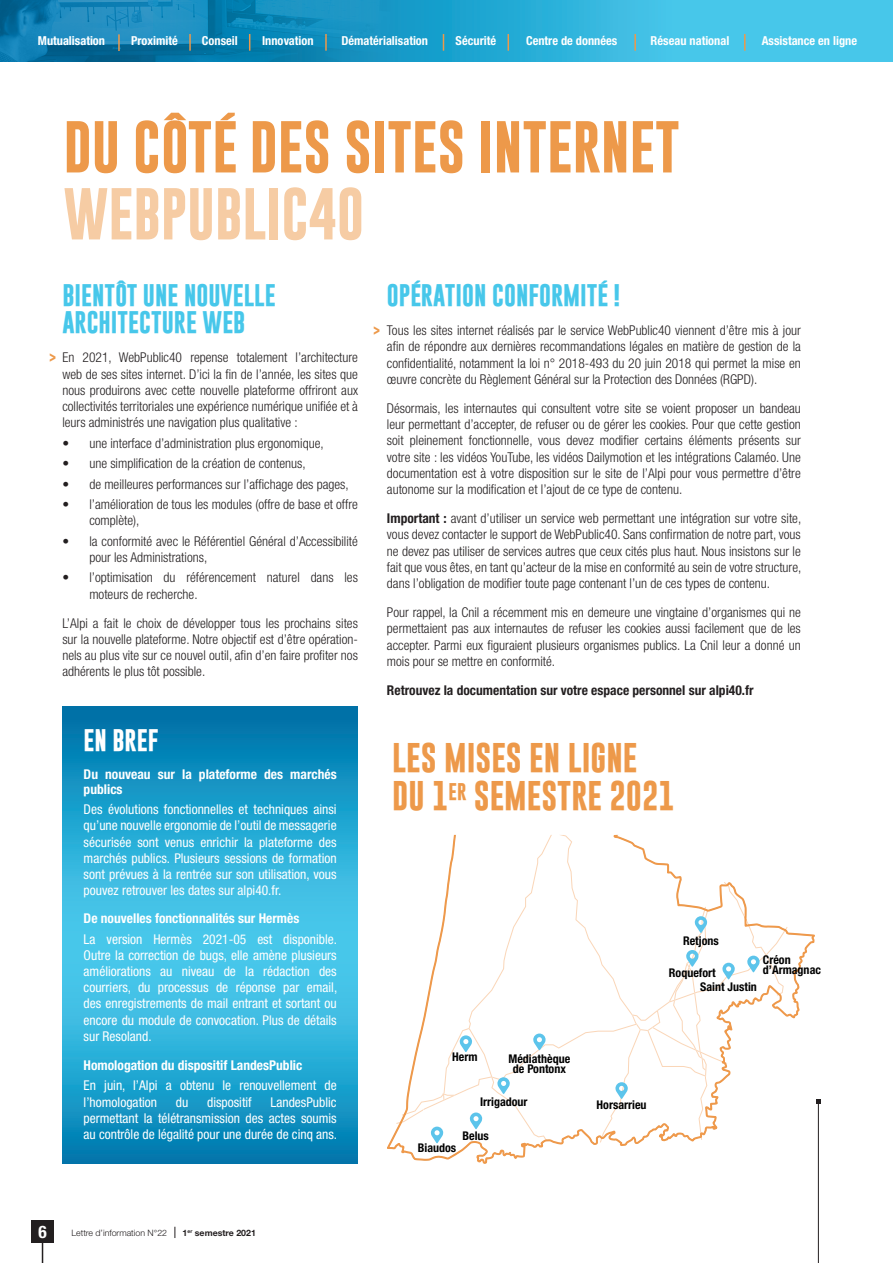
<style>
.page{position:relative;width:893px;height:1263px;background:#fff}
.page>*{position:absolute;margin:0;border:0;box-sizing:border-box;transform-origin:0 0}
.Titre_orange{font:700 52.5px "Gobold";color:#ed994a}
.Titre_orange_clair{font:700 52.5px "Gobold";color:#f6cca4}
.Titre_orange-2{font:700 30px "Gobold";color:#ed994a}
.Titre_bleu{font:700 22.65px/27.2px "Gobold";color:#47c7ea}
.Titre_bleu-2{font:700 22.65px "Gobold";color:#fff}
.t1{font:700 condensed 17.25px "Helvetica Neue LT Std";color:#fff}
.Texte_courant{font:300 condensed 13.5px/16.2px "Helvetica Neue LT Std";color:#231f20;text-align:justify}
.Texte_courant_blanc{font:condensed 13.5px/16.2px "Helvetica Neue LT Std";color:#fff;text-align:justify}
.Sous_titre_bleu{font:700 condensed 13.5px/15px "Helvetica Neue LT Std";color:#fff}
.Texte_courant-2{font:700 condensed 13.5px "Helvetica Neue LT Std";color:#231f20}
.t2{font:700 13.5px "Gobold";color:#ed994a}
.t3{font:700 condensed 12.3px "Helvetica Neue LT Std";color:#fff}
.t4{font:700 condensed 12px/10.1px "Helvetica Neue LT Std";color:#000;text-align:center}
.t5{font:300 8.85px "Helvetica Neue LT Std";color:#231f20}
.t6{font:700 8.85px "Helvetica Neue LT Std";color:#231f20}
.s1{font-family:"Gobold";font-weight:700;font-stretch:normal;color:#ed994a}
.s2{font-weight:700}
</style>
<div class="page">
<svg style="left:42px;top:1243px;width:1px;height:20px"></svg>
<div style="left:31px;top:1220px;width:23px;height:23px;background:#231f20"></div>
<svg style="left:405px;top:0;width:488px;height:62px;background:#37b9e0"></svg>
<img style="left:0;top:0;width:405px;height:62px">
<svg style="left:118px;top:34px;width:2px;height:17px"></svg>
<svg style="left:189px;top:34px;width:2px;height:17px"></svg>
<svg style="left:249px;top:34px;width:1px;height:17px"></svg>
<svg style="left:325px;top:34px;width:2px;height:17px"></svg>
<svg style="left:443px;top:34px;width:1px;height:17px"></svg>
<svg style="left:507px;top:34px;width:2px;height:17px"></svg>
<svg style="left:634px;top:34px;width:2px;height:17px"></svg>
<svg style="left:744px;top:34px;width:1px;height:17px"></svg>
<svg style="left:387px;top:932px;width:428px;height:232px"></svg>
<hr style="left:818px;top:1101px;width:1px;height:162px;background:#231f20">
<svg style="left:816px;top:1099px;width:5px;height:5px"></svg>
<svg style="left:387px;top:834px;width:401px;height:309px"></svg>
<svg style="left:62px;top:707px;width:296px;height:457px;background:#25a6d1"></svg>
<p class="t3" style="left:38px;top:33px;width:69px">Mutualisation</p>
<p class="t3" style="left:131px;top:33px;width:48px">Proximité</p>
<p class="t3" style="left:202px;top:33px;width:37px">Conseil</p>
<p class="t3" style="left:262px;top:33px;width:53px">Innovation</p>
<p class="t3" style="left:341px;top:33px;width:88px">Dématérialisation</p>
<p class="t3" style="left:456px;top:33px;width:42px">Sécurité</p>
<p class="t3" style="left:526px;top:33px;width:93px">Centre de données</p>
<p class="t3" style="left:651px;top:33px;width:80px">Réseau national</p>
<p class="t3" style="left:762px;top:33px;width:97px">Assistance en ligne</p>
<p class="Titre_orange" style="left:63px;top:113px;width:618px">DU CÔTÉ DES SITES INTERNET</p>
<p class="Titre_orange_clair" style="left:63px;top:180px;width:302px">WEBPUBLIC40</p>
<p class="Titre_bleu" style="left:62px;top:282px;width:215px">BIENTÔT UNE NOUVELLE<br>ARCHITECTURE WEB</p>
<p class="Texte_courant" style="left:62px;top:349px;width:297px;text-indent:-13px"><span class="s1">&gt;</span> En 2021, WebPublic40 repense totalement l’architecture web de ses sites internet. D’ici la fin de l’année, les sites que nous produirons avec cette nouvelle plateforme offriront aux collectivités territoriales une expérience numérique unifiée et à leurs administrés une navigation plus qualitative :</p>
<p class="Texte_courant" style="left:62px;top:435px;width:263px">• une interface d’administration plus ergonomique,</p>
<p class="Texte_courant" style="left:62px;top:455px;width:245px">• une simplification de la création de contenus,</p>
<p class="Texte_courant" style="left:62px;top:475px;width:288px">• de meilleures performances sur l’affichage des pages,</p>
<p class="Texte_courant" style="left:89px;top:496px;width:270px;text-indent:-27px">• l’amélioration de tous les modules (offre de base et offre complète),</p>
<p class="Texte_courant" style="left:89px;top:533px;width:270px;text-indent:-27px">• la conformité avec le Référentiel Général d’Accessibilité pour les Administrations,</p>
<p class="Texte_courant" style="left:89px;top:569px;width:270px;text-indent:-27px">• l’optimisation du référencement naturel dans les moteurs de recherche.</p>
<p class="Texte_courant" style="left:62px;top:615px;width:297px">L’Alpi a fait le choix de développer tous les prochains sites sur la nouvelle plateforme. Notre objectif est d’être opération&shy;nels au plus vite sur ce nouvel outil, afin d’en faire profiter nos adhérents le plus tôt possible.</p>
<p class="Titre_bleu-2" style="left:84px;top:725px;width:76px">EN BREF</p>
<p class="Sous_titre_bleu" style="left:84px;top:766px;width:255px">Du nouveau sur la plateforme des marchés publics</p>
<p class="Texte_courant_blanc" style="left:84px;top:801px;width:255px">Des évolutions fonctionnelles et techniques ainsi qu’une nouvelle ergonomie de l’outil de messagerie sécurisée sont venus enrichir la plateforme des marchés publics. Plusieurs sessions de formation sont prévues à la rentrée sur son utilisation, vous pouvez retrouver les dates sur alpi40.fr.</p>
<p class="Sous_titre_bleu" style="left:84px;top:911px;width:217px">De nouvelles fonctionnalités sur Hermès</p>
<p class="Texte_courant_blanc" style="left:84px;top:931px;width:255px">La version Hermès 2021-05 est disponible.<br>Outre la correction de bugs, elle amène plusieurs améliorations au niveau de la rédaction des courriers, du processus de réponse par email, des enregistrements de mail entrant et sortant ou encore du module de convocation. Plus de détails sur Resoland.</p>
<p class="Sous_titre_bleu" style="left:84px;top:1057px;width:220px">Homologation du dispositif LandesPublic</p>
<p class="Texte_courant_blanc" style="left:84px;top:1077px;width:255px">En juin, l’Alpi a obtenu le renouvellement de l’homologation</p>
<p class="Texte_courant_blanc" style="left:176px;top:1094px;width:14px">du</p>
<p class="Texte_courant_blanc" style="left:207px;top:1094px;width:46px">dispositif</p>
<p class="Texte_courant_blanc" style="left:84px;top:1094px;width:255px;text-indent:187px">LandesPublic permettant la télétransmission des actes soumis au contrôle de légalité pour une durée de cinq ans.</p>
<p class="Titre_bleu" style="left:387px;top:282px;width:235px">OPÉRATION CONFORMITÉ !</p>
<p class="Texte_courant" style="left:387px;top:322px;width:415px">Tous les sites internet réalisés par le service WebPublic40 viennent d’être mis à jour afin de répondre aux dernières recommandations légales en matière de gestion de la confidentialité, notamment la loi n° 2018-493 du 20 juin 2018 qui permet la mise en œuvre concrète du Règlement Général sur la Protection des Données (RGPD).</p>
<p class="Texte_courant" style="left:387px;top:400px;width:415px">Désormais, les internautes qui consultent votre site se voient proposer un bandeau leur permettant d’accepter, de refuser ou de gérer les cookies. Pour que cette gestion soit pleinement fonctionnelle, vous devez modifier certains éléments présents sur votre site : les vidéos YouTube, les vidéos Dailymotion et les intégrations Calaméo. Une documentation est à votre disposition sur le site de l’Alpi pour vous permettre d’être autonome sur la modification et l’ajout de ce type de contenu.</p>
<p class="Texte_courant" style="left:387px;top:510px;width:416px"><span class="s2">Important :</span> avant d’utiliser un service web permettant une intégration sur votre site, vous devez contacter le support de WebPublic40. Sans confirmation de notre part, vous ne devez pas utiliser de services autres que ceux cités plus haut. Nous insistons sur le fait que vous êtes, en tant qu’acteur de la mise en conformité au sein de votre structure, dans l’obligation de modifier toute page contenant l’un de ces types de contenu.</p>
<p class="Texte_courant" style="left:387px;top:604px;width:415px">Pour rappel, la Cnil a récemment mis en demeure une vingtaine d’organismes qui ne permettaient pas aux internautes de refuser les cookies aussi facilement que de les accepter. Parmi eux figuraient plusieurs organismes publics. La Cnil leur a donné un mois pour se mettre en conformité.</p>
<p class="Texte_courant-2" style="left:387px;top:682px;width:368px">Retrouvez la documentation sur votre espace personnel sur alpi40.fr</p>
<p class="t2" style="left:373px;top:322px;width:9px">&gt;</p>
<p class="Titre_orange-2" style="left:392px;top:738px;width:247px">LES MISES EN LIGNE</p>
<p class="Titre_orange-2" style="left:392px;top:776px;width:284px">DU 1<sup>ER</sup> SEMESTRE 2021</p>
<p class="t4" style="left:683px;top:935px;width:37px">Retjons</p>
<p class="t4" style="left:669px;top:967px;width:48px">Roquefort</p>
<p class="t4" style="left:763px;top:954px;width:60px;text-align:left">Créon d’Armagnac</p>
<p class="t4" style="left:452px;top:1052px;width:27px">Herm</p>
<p class="t4" style="left:508px;top:1054px;width:63px">Médiathèque de Pontonx</p>
<p class="t4" style="left:480px;top:1096px;width:49px">Irrigadour</p>
<p class="t4" style="left:462px;top:1130px;width:28px">Belus</p>
<p class="t4" style="left:418px;top:1143px;width:40px">Biaudos</p>
<p class="t4" style="left:597px;top:1099px;width:52px">Horsarrieu</p>
<p class="t4" style="left:700px;top:981px;width:58px">Saint Justin</p>
<p class="t1" style="left:38px;top:1221px;width:10px">6</p>
<p class="t5" style="left:71px;top:1227px;width:97px">Lettre d’information N°22</p>
<p class="t6" style="left:183px;top:1227px;width:75px">1<sup>er</sup> semestre 2021</p>
</div>
